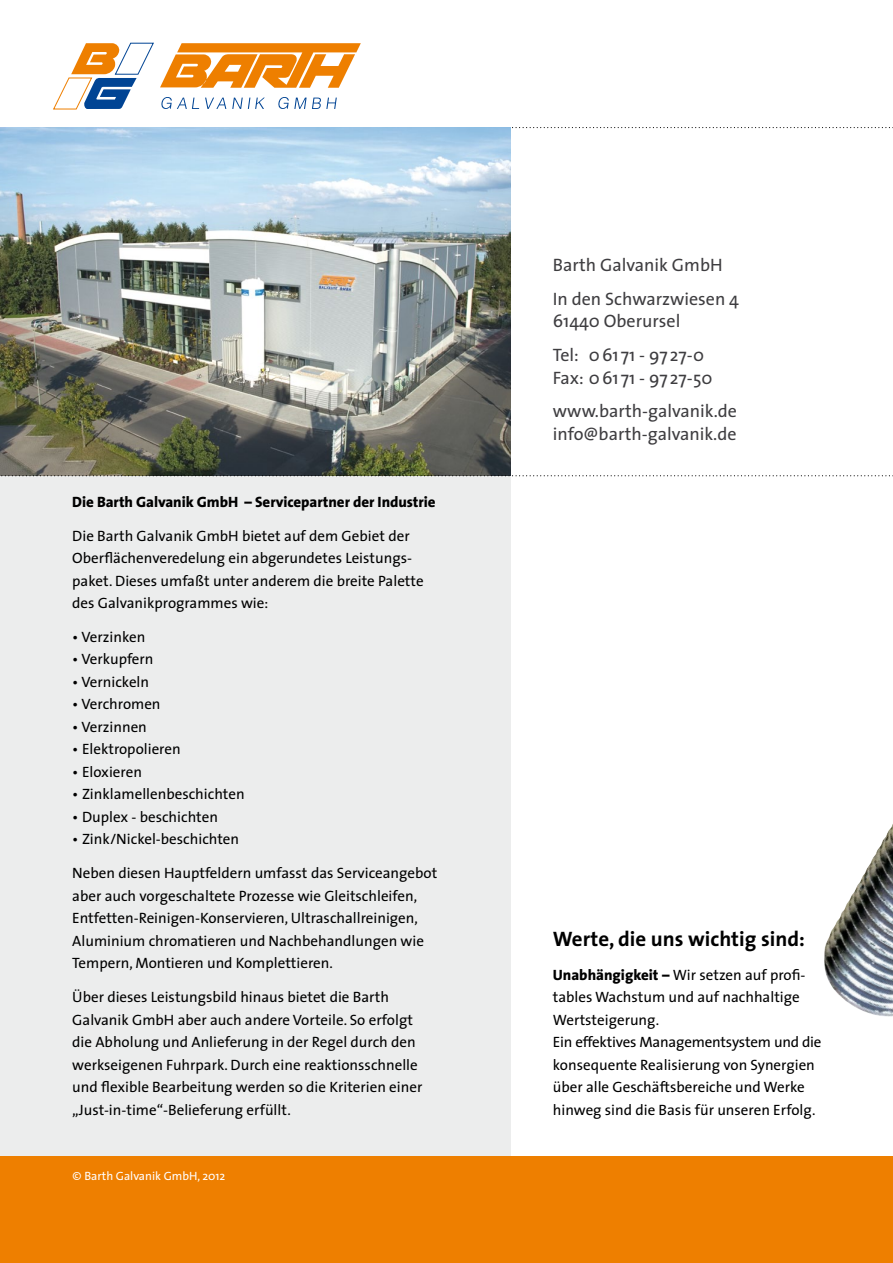
<style>
.page{position:relative;width:893px;height:1263px;background:#fff}
.page>*{position:absolute;margin:0;border:0;box-sizing:border-box;transform-origin:0 0}
.t1{font:700 21px "The Sans";color:#000}
.t2{font:18px "The Sans";color:#3e3d40}
.t3{font:15px/22.5px "The Sans";color:#000}
.t4{font:800 15px "The Sans";letter-spacing:-.005em;color:#000}
.t5{font:12px "The Sans";color:#fff}
.s1{font-weight:800}
</style>
<div class="page">
<div style="left:0;top:468px;width:510px;height:689px;background:#eceded"></div>
<div style="left:0;top:1157px;width:893px;height:106px;background:#ee7f00"></div>
<svg style="left:53px;top:43px;width:101px;height:66px"></svg>
<svg style="left:161px;top:97px;width:38px;height:12px"></svg>
<svg style="left:205px;top:98px;width:21px;height:11px"></svg>
<svg style="left:232px;top:98px;width:33px;height:11px"></svg>
<svg style="left:278px;top:97px;width:59px;height:12px"></svg>
<svg style="left:160px;top:43px;width:201px;height:45px"></svg>
<svg style="left:0;top:127px;width:893px;height:1px"></svg>
<img style="left:0;top:128px;width:510px;height:347px">
<img style="left:824px;top:824px;width:69px;height:193px">
<svg style="left:0;top:475px;width:893px;height:1px"></svg>
<p class="t4" style="left:72px;top:489px;width:365px">Die Barth Galvanik GmbH – Servicepartner der Industrie</p>
<p class="t3" style="left:72px;top:524px;width:353px">Die Barth Galvanik GmbH bietet auf dem Gebiet der Oberflächenveredelung ein abgerundetes Leistungs&shy;paket. Dieses umfaßt unter anderem die breite Palette des Galvanikprogrammes wie:</p>
<p class="t3" style="left:72px;top:625px;width:75px">• Verzinken</p>
<p class="t3" style="left:72px;top:648px;width:83px">• Verkupfern</p>
<p class="t3" style="left:72px;top:670px;width:78px">• Vernickeln</p>
<p class="t3" style="left:72px;top:693px;width:90px">• Verchromen</p>
<p class="t3" style="left:72px;top:715px;width:76px">• Verzinnen</p>
<p class="t3" style="left:72px;top:738px;width:110px">• Elektropolieren</p>
<p class="t3" style="left:72px;top:760px;width:71px">• Eloxieren</p>
<p class="t3" style="left:72px;top:783px;width:174px">• Zinklamellenbeschichten</p>
<p class="t3" style="left:72px;top:805px;width:147px">• Duplex - beschichten</p>
<p class="t3" style="left:72px;top:828px;width:168px">• Zink/Nickel-beschichten</p>
<p class="t3" style="left:72px;top:861px;width:366px">Neben diesen Hauptfeldern umfasst das Serviceangebot aber auch vorgeschaltete Prozesse wie Gleitschleifen, Entfetten-Reinigen-Konservieren, Ultraschallreinigen, Aluminium chromatieren und Nachbehandlungen wie Tempern, Montieren und Komplettieren.</p>
<p class="t3" style="left:72px;top:985px;width:352px">Über dieses Leistungsbild hinaus bietet die Barth Galvanik GmbH aber auch andere Vorteile. So erfolgt die Abholung und Anlieferung in der Regel durch den werkseigenen Fuhrpark. Durch eine reaktionsschnelle und flexible Bearbeitung werden so die Kriterien einer „Just-in-time“-Belieferung erfüllt.</p>
<p class="t5" style="left:73px;top:1166px;width:154px">© Barth Galvanik GmbH, 2012</p>
<p class="t2" style="left:553px;top:250px;width:171px">Barth Galvanik GmbH</p>
<p class="t2" style="left:553px;top:284px;width:188px">In den Schwarzwiesen 4</p>
<p class="t2" style="left:553px;top:306px;width:129px">61440 Oberursel</p>
<p class="t2" style="left:553px;top:340px;width:153px">Tel: 0 61 71 - 97 27-0</p>
<p class="t2" style="left:553px;top:363px;width:161px">Fax: 0 61 71 - 97 27-50</p>
<p class="t2" style="left:553px;top:396px;width:186px">www.barth-galvanik.de</p>
<p class="t2" style="left:553px;top:419px;width:185px">info@barth-galvanik.de</p>
<p class="t1" style="left:553px;top:921px;width:254px">Werte, die uns wichtig sind:</p>
<p class="t3" style="left:553px;top:963px;width:254px"><span class="s1">Unabhängigkeit –</span> Wir setzen auf profi&shy;tables Wachstum und auf nachhaltige<br>Wertsteigerung.</p>
<p class="t3" style="left:553px;top:1030px;width:270px">Ein effektives Managementsystem und die konsequente Realisierung von Synergien über alle Geschäftsbereiche und Werke hinweg sind die Basis für unseren Erfolg.</p>
</div>
